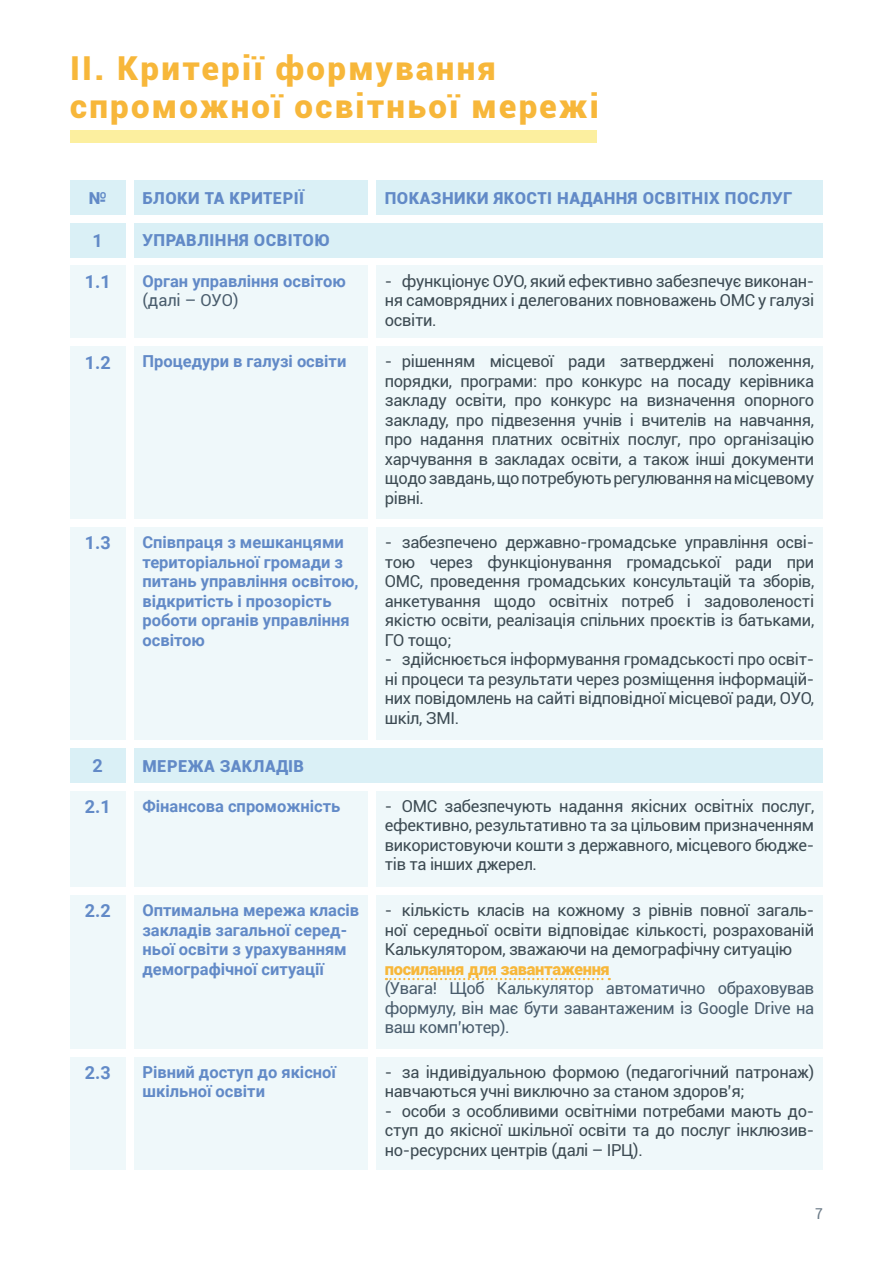
<style>
.page{position:relative;width:893px;height:1263px;background:#fff}
.page>*{position:absolute;margin:0;border:0;box-sizing:border-box;transform-origin:0 0}
.t1{font:900 33px "Roboto";letter-spacing:.07em;color:#f7b73a}
.t2{font:700 18px "Roboto";color:#628ac7}
.t3{font:16.5px/19.5px "Roboto";letter-spacing:-.02em;color:#3d4b53;text-align:justify}
.t4{font:700 16.5px/19.5px "Roboto";color:#628ac7}
.t5{font:16.5px/19.5px "Roboto";letter-spacing:-.02em;color:#495c6c;text-align:justify}
.t6{font:900 16.5px "Roboto";letter-spacing:.03em;color:#628ac7}
.t7{font:900 16.5px "Roboto";letter-spacing:-.02em;color:#f7b73a}
.t8{font:condensed 15px "Roboto";color:#495c6c}
</style>
<div class="page">
<div style="left:70px;top:181px;width:55px;height:34px;background:#daf0f6"></div>
<div style="left:134px;top:181px;width:234px;height:34px;background:#daf0f6"></div>
<div style="left:376px;top:181px;width:447px;height:34px;background:#daf0f6"></div>
<div style="left:134px;top:223px;width:689px;height:34px;background:#daf0f6"></div>
<div style="left:134px;top:748px;width:689px;height:34px;background:#daf0f6"></div>
<div style="left:70px;top:223px;width:55px;height:34px;background:#daf0f6"></div>
<div style="left:70px;top:748px;width:55px;height:34px;background:#daf0f6"></div>
<div style="left:70px;top:266px;width:55px;height:72px;background:#eff8fa"></div>
<div style="left:70px;top:791px;width:55px;height:96px;background:#eff8fa"></div>
<div style="left:70px;top:895px;width:55px;height:153px;background:#eff8fa"></div>
<div style="left:70px;top:1057px;width:55px;height:112px;background:#eff8fa"></div>
<div style="left:70px;top:347px;width:55px;height:172px;background:#eff8fa"></div>
<div style="left:70px;top:527px;width:55px;height:213px;background:#eff8fa"></div>
<div style="left:134px;top:266px;width:234px;height:72px;background:#eff8fa"></div>
<div style="left:134px;top:791px;width:234px;height:96px;background:#eff8fa"></div>
<div style="left:134px;top:895px;width:234px;height:153px;background:#eff8fa"></div>
<div style="left:134px;top:1057px;width:234px;height:112px;background:#eff8fa"></div>
<div style="left:134px;top:347px;width:234px;height:172px;background:#eff8fa"></div>
<div style="left:134px;top:527px;width:234px;height:213px;background:#eff8fa"></div>
<div style="left:376px;top:266px;width:447px;height:72px;background:#eff8fa"></div>
<div style="left:376px;top:791px;width:447px;height:96px;background:#eff8fa"></div>
<div style="left:376px;top:895px;width:447px;height:153px;background:#eff8fa"></div>
<svg style="left:386px;top:978px;width:224px;height:2px"></svg>
<div style="left:376px;top:1057px;width:447px;height:112px;background:#eff8fa"></div>
<div style="left:376px;top:347px;width:447px;height:172px;background:#eff8fa"></div>
<div style="left:376px;top:527px;width:447px;height:213px;background:#eff8fa"></div>
<div style="left:70px;top:130px;width:527px;height:13px;background:#fcef9f"></div>
<p class="t1" style="left:70px;top:45px;width:427px">ІІ. Критерії формування</p>
<p class="t1" style="left:70px;top:82px;width:530px">спроможної освітньої мережі</p>
<p class="t6" style="left:89px;top:186px;width:20px">№</p>
<p class="t6" style="left:142px;top:186px;width:163px">БЛОКИ ТА КРИТЕРІЇ</p>
<p class="t6" style="left:385px;top:186px;width:409px">ПОКАЗНИКИ ЯКОСТІ НАДАННЯ ОСВІТНІХ ПОСЛУГ</p>
<p class="t6" style="left:142px;top:229px;width:190px">УПРАВЛІННЯ ОСВІТОЮ</p>
<p class="t2" style="left:93px;top:228px;width:12px">1</p>
<p class="t2" style="left:85px;top:269px;width:27px">1.1</p>
<p class="t4" style="left:142px;top:270px;width:205px">Орган управління освітою</p>
<p class="t5" style="left:142px;top:290px;width:98px">(далі – ОУО)</p>
<p class="t3" style="left:385px;top:270px;width:431px">- функціонує ОУО, який ефективно забезпечує виконан&shy;ня самоврядних і делегованих повноважень ОМС у галузі освіти.</p>
<p class="t2" style="left:85px;top:350px;width:27px">1.2</p>
<p class="t2" style="left:85px;top:530px;width:27px">1.3</p>
<p class="t4" style="left:142px;top:351px;width:205px">Процедури в галузі освіти</p>
<p class="t4" style="left:142px;top:532px;width:218px">Співпраця з мешканцями територіальної громади з питань управління освітою, відкритість і прозорість роботи органів управління освітою</p>
<p class="t3" style="left:385px;top:351px;width:431px">- рішенням місцевої ради затверджені положення, порядки, програми: про конкурс на посаду керівника закладу освіти, про конкурс на визначення опорного закладу, про підвезення учнів і вчителів на навчання, про надання платних освітніх послуг, про організацію харчування в закладах освіти, а також інші документи щодо завдань, що потребують регулювання на місцевому рівні.</p>
<p class="t3" style="left:385px;top:532px;width:431px">- забезпечено державно-громадське управління осві&shy;тою через функціонування громадської ради при ОМС, проведення громадських консультацій та зборів, анкетування щодо освітніх потреб і задоволеності якістю освіти, реалізація спільних проєктів із батьками, ГО тощо;</p>
<p class="t3" style="left:385px;top:649px;width:431px">- здійснюється інформування громадськості про освіт&shy;ні процеси та результати через розміщення інформацій&shy;них повідомлень на сайті відповідної місцевої ради, ОУО, шкіл, ЗМІ.</p>
<p class="t2" style="left:93px;top:753px;width:12px">2</p>
<p class="t6" style="left:142px;top:754px;width:163px">МЕРЕЖА ЗАКЛАДІВ</p>
<p class="t2" style="left:85px;top:794px;width:27px">2.1</p>
<p class="t2" style="left:85px;top:898px;width:27px">2.2</p>
<p class="t2" style="left:85px;top:1060px;width:27px">2.3</p>
<p class="t4" style="left:142px;top:796px;width:199px">Фінансова спроможність</p>
<p class="t4" style="left:142px;top:900px;width:218px">Оптимальна мережа класів закладів загальної серед&shy;ньої освіти з урахуванням демографічної ситуації</p>
<p class="t4" style="left:142px;top:1061px;width:195px">Рівний доступ до якісної шкільної освіти</p>
<p class="t3" style="left:385px;top:796px;width:431px">- ОМС забезпечують надання якісних освітніх послуг, ефективно, результативно та за цільовим призначенням використовуючи кошти з державного, місцевого бюдже&shy;тів та інших джерел.</p>
<p class="t3" style="left:385px;top:900px;width:431px">- кількість класів на кожному з рівнів повної загаль&shy;ної середньої освіти відповідає кількості, розрахованій Калькулятором, зважаючи на демографічну ситуацію</p>
<p class="t7" style="left:385px;top:957px;width:227px">посилання для завантаження</p>
<p class="t5" style="left:385px;top:978px;width:431px">(Увага! Щоб Калькулятор автоматично обраховував формулу, він має бути завантаженим із Google Drive на ваш комп’ютер).</p>
<p class="t3" style="left:385px;top:1061px;width:431px">- за індивідуальною формою (педагогічний патронаж) навчаються учні виключно за станом здоров’я;</p>
<p class="t3" style="left:385px;top:1100px;width:431px">- особи з особливими освітніми потребами мають до&shy;ступ до якісної шкільної освіти та до послуг інклюзив&shy;но-ресурсних центрів (далі – ІРЦ).</p>
<p class="t8" style="left:815px;top:1203px;width:9px">7</p>
</div>
